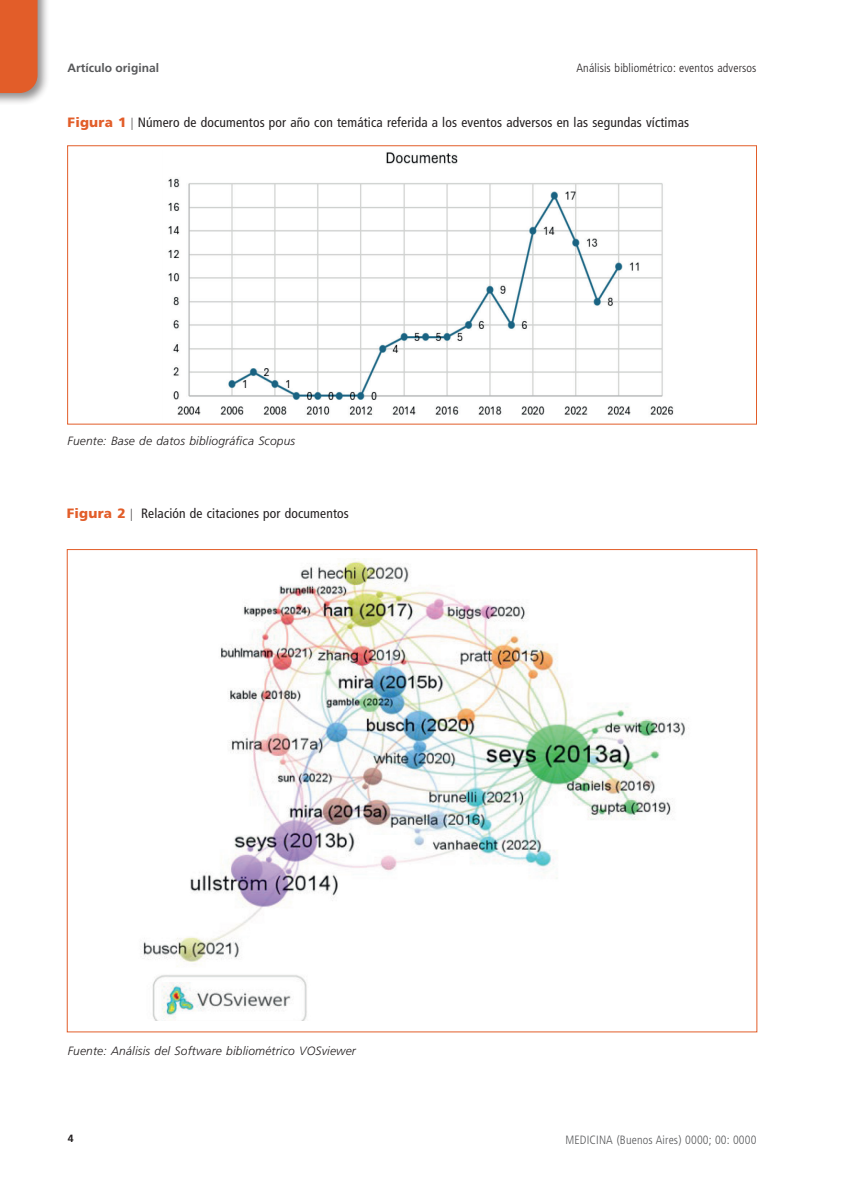
<style>
.page{position:relative;width:851px;height:1191px;background:#fff}
.page>*{position:absolute;margin:0;border:0;box-sizing:border-box;transform-origin:0 0}
.epigrafe{font:condensed 13.5px "Frutiger LT Std";letter-spacing:.01em;color:#231f20}
.epigrafe_pie{font:italic 300 12px "Frutiger LT Std";letter-spacing:.015em;color:#231f20}
.t1{font:300 condensed 12px "Frutiger LT Std";letter-spacing:.01em;color:#231f20}
.t2{font:300 condensed 12px "Frutiger LT Std";letter-spacing:.01em;color:#57585a}
.t3{font:700 12px "Frutiger LT Std";color:#57585a}
.t4{font:700 10.5px "Frutiger LT Std";color:#231f20}
.s1{font-weight:900;font-stretch:normal;color:#e25d29}
</style>
<div class="page">
<div style="left:0;top:0;width:50px;height:105px;background:#231f20;opacity:.5"></div>
<div style="left:0;top:0;width:38px;height:93px;background:#e25d29"></div>
<img style="left:168px;top:152px;width:506px;height:263px">
<img style="left:143px;top:558px;width:546px;height:462px">
<div style="left:67px;top:145px;width:689px;height:279px;border:1px solid #e25d29"></div>
<p class="t3" style="left:68px;top:61px;width:93px">Artículo original</p>
<p class="t1" style="left:576px;top:61px;width:181px">Análisis bibliométrico: eventos adversos</p>
<p class="epigrafe" style="left:68px;top:115px;width:623px"><span class="s1">Figura 1</span> Número de documentos por año con temática referida a los eventos adversos en las segundas víctimas</p>
<p class="epigrafe_pie" style="left:68px;top:434px;width:229px">Fuente: Base de datos bibliográfica Scopus</p>
<p class="epigrafe" style="left:67px;top:506px;width:283px"><span class="s1">Figura 2</span> Relación de citaciones por documentos</p>
<p class="epigrafe_pie" style="left:68px;top:1044px;width:290px">Fuente: Análisis del Software bibliométrico VOSviewer</p>
<p class="t4" style="left:68px;top:1132px;width:7px">4</p>
<p class="t2" style="left:565px;top:1132px;width:192px">MEDICINA (Buenos Aires) 0000; 00: 0000</p>
</div>
